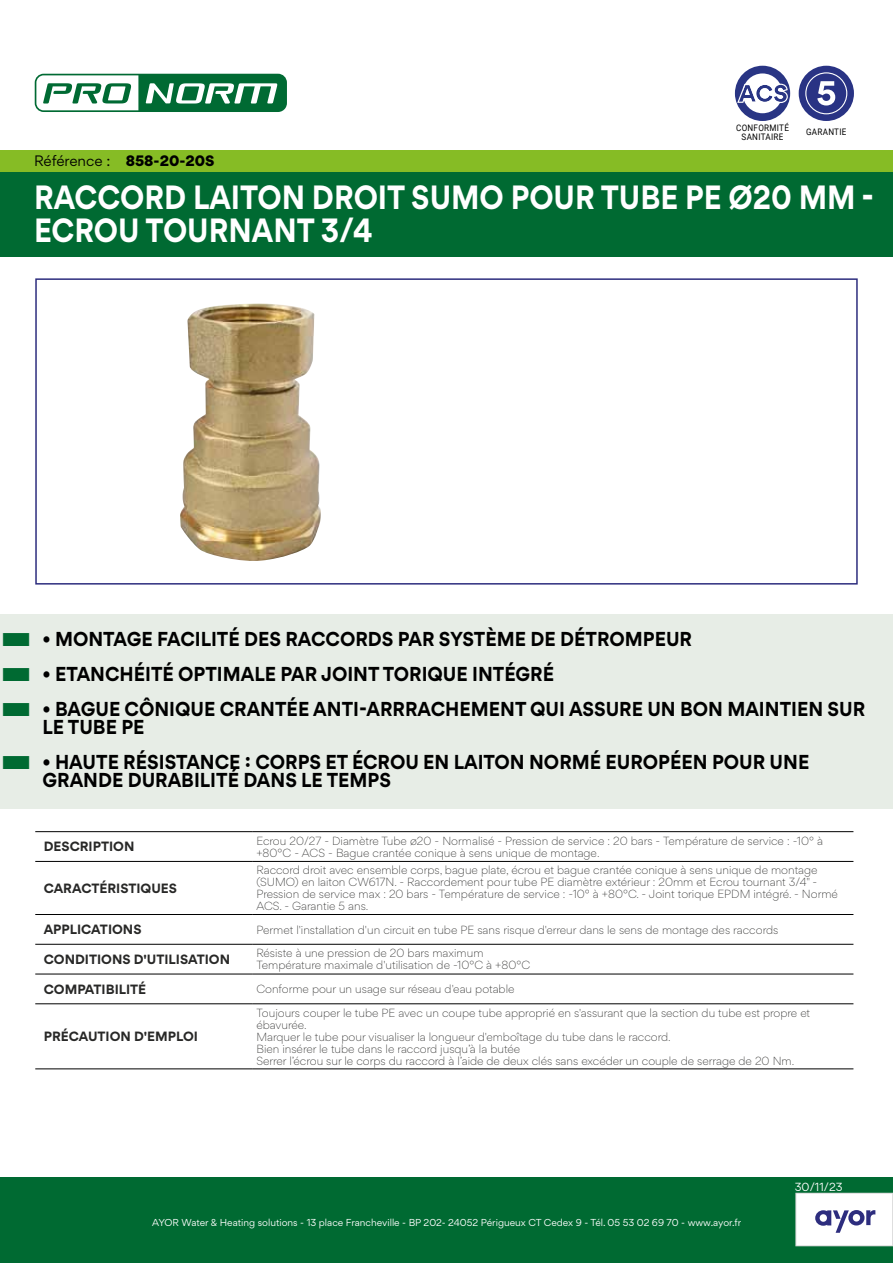
<style>
.page{position:relative;width:893px;height:1263px;background:#fff}
.page>*{position:absolute;margin:0;border:0;box-sizing:border-box;transform-origin:0 0}
.t1{font:700 30px/33px "Gordita";color:#fff;scale:.9 1}
.t2{font:700 18px/18px "Gordita";color:#000;scale:.95 1}
.t3{font:13.5px "Gordita";letter-spacing:-.005em;color:#000}
.t4{font:700 12px "Gordita";color:#282827}
.t5{font:300 10.5px/12px "Gordita";color:#282827}
.t6{font:10.5px "Gordita";color:#fff}
.t7{font:9px "Gordita";color:#fff}
.t8{font:9px/9px "Roboto";letter-spacing:.035em;color:#000;text-align:center;scale:.9 1}
.s1{font-weight:900}
</style>
<div class="page">
<div style="left:0;top:1178px;width:893px;height:85px;background:#006a32"></div>
<div style="left:796px;top:1193px;width:97px;height:53px;background:#fff"></div>
<div style="left:795px;top:1193px;width:98px;height:53px;border:1px solid #dadada"></div>
<img style="left:180px;top:303px;width:141px;height:258px">
<div style="left:0;top:171px;width:893px;height:85px;background:#006a32"></div>
<div style="left:35px;top:278px;width:823px;height:307px;border:2px solid #2d2d7e"></div>
<div style="left:0;top:614px;width:893px;height:54px;background:#e7ede6"></div>
<div style="left:0;top:649px;width:893px;height:54px;background:#e7ede6"></div>
<div style="left:0;top:684px;width:893px;height:72px;background:#e7ede6"></div>
<div style="left:0;top:737px;width:893px;height:72px;background:#e7ede6"></div>
<svg style="left:815px;top:1210px;width:60px;height:23px"></svg>
<div style="left:0;top:150px;width:893px;height:21px;background:#86bc25"></div>
<div style="left:735px;top:66px;width:55px;height:55px;background:#293584;border-radius:50%"></div>
<div style="left:743px;top:73px;width:39px;height:40px;background:#fff;border-radius:50%"></div>
<svg style="left:737px;top:84px;width:51px;height:19px"></svg>
<div style="left:799px;top:66px;width:55px;height:55px;background:#293384;border-radius:50%"></div>
<svg style="left:805px;top:72px;width:42px;height:42px"></svg>
<svg style="left:34px;top:73px;width:253px;height:39px"></svg>
<hr style="left:35px;top:831px;width:217px;height:1px;background:#000">
<hr style="left:252px;top:831px;width:601px;height:1px;background:#000">
<hr style="left:35px;top:861px;width:217px;height:1px;background:#000">
<hr style="left:252px;top:861px;width:601px;height:1px;background:#000">
<hr style="left:35px;top:914px;width:217px;height:1px;background:#000">
<hr style="left:252px;top:914px;width:601px;height:1px;background:#000">
<hr style="left:35px;top:944px;width:217px;height:1px;background:#000">
<hr style="left:252px;top:944px;width:601px;height:1px;background:#000">
<hr style="left:35px;top:974px;width:217px;height:1px;background:#000">
<hr style="left:252px;top:974px;width:601px;height:1px;background:#000">
<hr style="left:35px;top:1003px;width:217px;height:1px;background:#000">
<hr style="left:252px;top:1003px;width:601px;height:1px;background:#000">
<hr style="left:35px;top:1068px;width:217px;height:1px;background:#000">
<hr style="left:252px;top:1068px;width:601px;height:1px;background:#000">
<p class="t3" style="left:34px;top:151px;width:182px">Référence : <span class="s1">858-20-20S</span></p>
<p class="t8" style="left:736px;top:122px;width:60px">CONFORMITÉ<br>SANITAIRE</p>
<p class="t8" style="left:806px;top:127px;width:46px">GARANTIE</p>
<h1 class="t1" style="left:34px;top:181px;width:935px">RACCORD LAITON DROIT SUMO POUR TUBE PE Ø20 MM -<br>ECROU TOURNANT 3/4</h1>
<h2 class="t2" style="left:43px;top:630px;width:685px">• MONTAGE FACILITÉ DES RACCORDS PAR SYSTÈME DE DÉTROMPEUR</h2>
<h2 class="t2" style="left:43px;top:665px;width:540px">• ETANCHÉITÉ OPTIMALE PAR JOINT TORIQUE INTÉGRÉ</h2>
<h2 class="t2" style="left:43px;top:700px;width:868px">• BAGUE CÔNIQUE CRANTÉE ANTI-ARRRACHEMENT QUI ASSURE UN BON MAINTIEN SUR<br>LE TUBE PE</h2>
<h2 class="t2" style="left:43px;top:753px;width:809px">• HAUTE RÉSISTANCE : CORPS ET ÉCROU EN LAITON NORMÉ EUROPÉEN POUR UNE<br>GRANDE DURABILITÉ DANS LE TEMPS</h2>
<p class="t4" style="left:44px;top:837px;width:92px">DESCRIPTION</p>
<p class="t5" style="left:256px;top:834px;width:568px">Ecrou 20/27 - Diamètre Tube ø20 - Normalisé - Pression de service : 20 bars - Température de service : -10° à +80°C - ACS - Bague crantée conique à sens unique de montage.</p>
<p class="t4" style="left:44px;top:879px;width:135px">CARACTÉRISTIQUES</p>
<p class="t5" style="left:256px;top:864px;width:583px">Raccord droit avec ensemble corps, bague plate, écrou et bague crantée conique à sens unique de montage (SUMO) en laiton CW617N. - Raccordement pour tube PE diamètre extérieur : 20mm et Ecrou tournant 3/4" - Pression de service max : 20 bars - Température de service : -10° à +80°C. - Joint torique EPDM intégré. - Normé ACS. - Garantie 5 ans.</p>
<p class="t4" style="left:44px;top:920px;width:99px">APPLICATIONS</p>
<p class="t5" style="left:256px;top:923px;width:523px">Permet l'installation d'un circuit en tube PE sans risque d'erreur dans le sens de montage des raccords</p>
<p class="t4" style="left:44px;top:950px;width:188px">CONDITIONS D'UTILISATION</p>
<p class="t5" style="left:256px;top:947px;width:275px">Résiste à une pression de 20 bars maximum<br>Température maximale d'utilisation de -10°C à +80°C</p>
<p class="t4" style="left:44px;top:979px;width:104px">COMPATIBILITÉ</p>
<p class="t5" style="left:256px;top:983px;width:260px">Conforme pour un usage sur réseau d'eau potable</p>
<p class="t4" style="left:44px;top:1027px;width:156px">PRÉCAUTION D'EMPLOI</p>
<p class="t5" style="left:256px;top:1006px;width:555px">Toujours couper le tube PE avec un coupe tube approprié en s'assurant que la section du tube est propre et ébavurée.<br>Marquer le tube pour visualiser la longueur d'emboîtage du tube dans le raccord.<br>Bien insérer le tube dans le raccord jusqu’à la butée<br>Serrer l’écrou sur le corps du raccord à l’aide de deux clés sans excéder un couple de serrage de 20 Nm.</p>
<p class="t7" style="left:152px;top:1216px;width:590px">AYOR Water &amp; Heating solutions - 13 place Francheville - BP 202- 24052 Périgueux CT Cedex 9 - Tél. 05 53 02 69 70 - www.ayor.fr</p>
<p class="t6" style="left:795px;top:1179px;width:49px">30/11/23</p>
</div>
